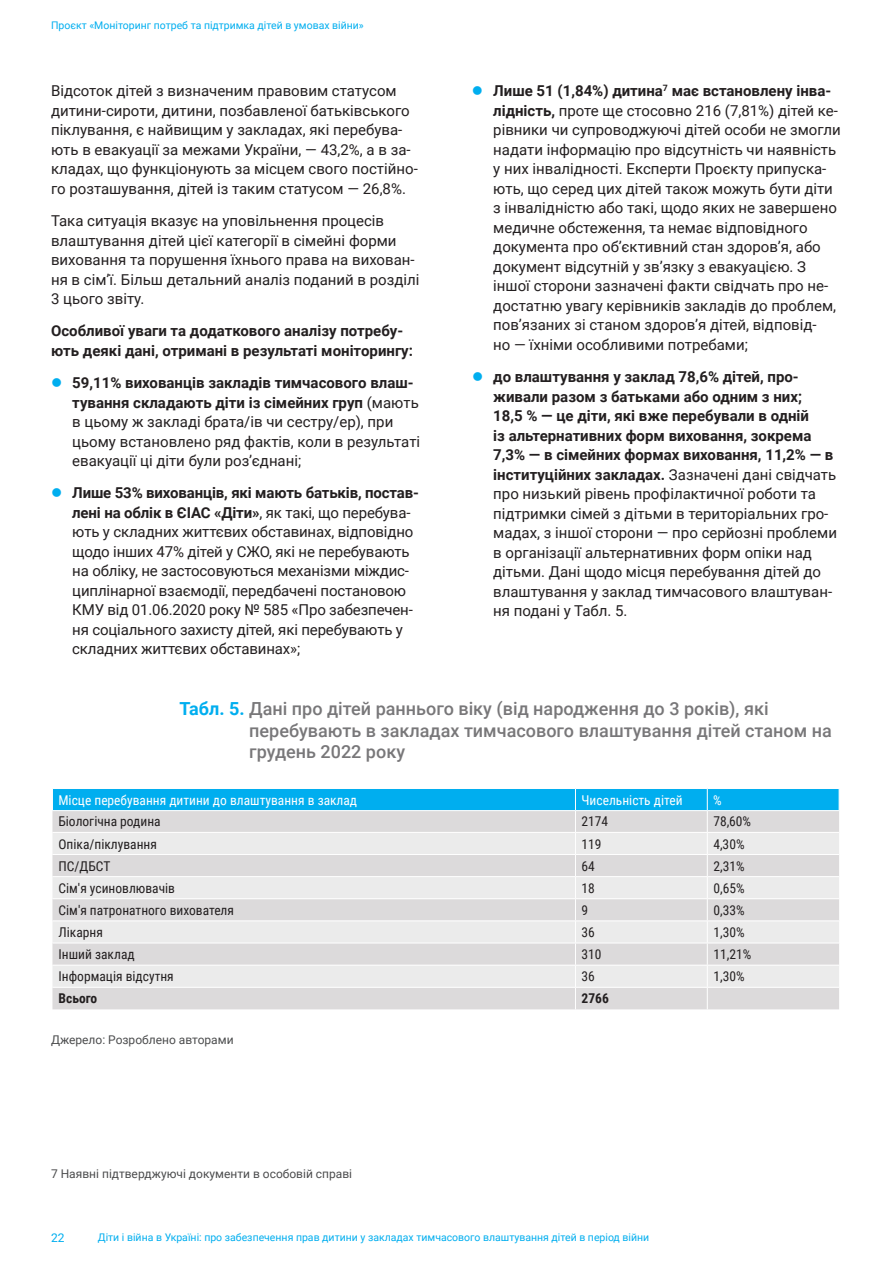
<style>
.page{position:relative;width:893px;height:1263px;background:#fff}
.page>*{position:absolute;margin:0;border:0;box-sizing:border-box;transform-origin:0 0}
.t1{font:500 18px/21.6px "Roboto";color:#787779}
.t2{font:15px/19.5px "Roboto";color:#231f20}
.t3{font:700 15px/19.5px "Roboto";color:#231f20}
.t4{font:13.5px "Roboto Condensed";color:#231f20}
.t5{font:13.5px "Roboto Condensed";color:#fff}
.t6{font:700 13.5px "Roboto Condensed";color:#231f20}
.t7{font:12px "Roboto";color:#4b4c4d}
.t8{font:12px "Roboto";color:#00aeef}
.t9{font:10.5px "Roboto";color:#00aeef}
.s1{font-weight:700}
.s2{font-weight:700;color:#00aeef}
</style>
<div class="page">
<svg style="left:52px;top:788px;width:788px;height:221px;background:#cedee4"></svg>
<hr style="left:707px;top:810px;width:132px;height:1px;background:#fff">
<p class="t9" style="left:51px;top:18px;width:314px">Проєкт «Моніторинг потреб та підтримка дітей в умовах війни»</p>
<p class="t2" style="left:51px;top:81px;width:368px">Відсоток дітей з визначеним правовим статусом дитини-сироти, дитини, позбавленої батьківського піклування, є найвищим у закладах, які перебува&shy;ють в евакуації за межами України, — 43,2%, а в за&shy;кладах, що функціонують за місцем свого постійно&shy;го розташування, дітей із таким статусом — 26,8%.</p>
<p class="t2" style="left:51px;top:210px;width:370px">Така ситуація вказує на уповільнення процесів влаштування дітей цієї категорії в сімейні форми виховання та порушення їхнього права на вихован&shy;ня в сім’ї. Більш детальний аналіз поданий в розділі 3 цього звіту.</p>
<p class="t3" style="left:51px;top:321px;width:364px">Особливої уваги та додаткового аналізу потребу&shy;ють деякі дані, отримані в результаті моніторингу:</p>
<p class="t2" style="left:72px;top:372px;width:349px"><span class="s1">59,11% вихованців закладів тимчасового влаш&shy;тування складають діти із сімейних груп</span> (мають в цьому ж закладі брата/ів чи сестру/ер), при цьому встановлено ряд фактів, коли в результаті евакуації ці діти були роз’єднані;</p>
<p class="t2" style="left:72px;top:483px;width:348px"><span class="s1">Лише 53% вихованців, які мають батьків, постав&shy;лені на облік в ЄІАС «Діти»</span>, як такі, що перебува&shy;ють у складних життєвих обставинах, відповідно щодо інших 47% дітей у СЖО, які не перебувають на обліку, не застосовуються механізми міждис&shy;циплінарної взаємодії, передбачені постановою КМУ від 01.06.2020 року № 585 «Про забезпечен&shy;ня соціального захисту дітей, які перебувають у складних життєвих обставинах»;</p>
<p class="t2" style="left:493px;top:81px;width:349px"><span class="s1">Лише 51 (1,84%) дитина</span><sup>7</sup> <span class="s1">має встановлену інва&shy;лідність,</span> проте ще стосовно 216 (7,81%) дітей ке&shy;рівники чи супроводжуючі дітей особи не змогли надати інформацію про відсутність чи наявність у них інвалідності. Експерти Проєкту припуска&shy;ють, що серед цих дітей також можуть бути діти з інвалідністю або такі, щодо яких не завершено медичне обстеження, та немає відповідного документа про об’єктивний стан здоров’я, або документ відсутній у зв’язку з евакуацією. З іншої сторони зазначені факти свідчать про не&shy;достатню увагу керівників закладів до проблем, пов’язаних зі станом здоров’я дітей, відповід-<br>но — їхніми особливими потребами;</p>
<p class="t2" style="left:493px;top:366px;width:345px"><span class="s1">до влаштування у заклад 78,6% дітей, про&shy;живали разом з батьками або одним з них;<br>18,5 % — це діти, які вже перебували в одній<br>із альтернативних форм виховання, зокрема 7,3% — в сімейних формах виховання, 11,2% — в інституційних закладах.</span> Зазначені дані свідчать про низький рівень профілактичної роботи та підтримки сімей з дітьми в територіальних гро&shy;мадах, з іншої сторони — про серйозні проблеми в організації альтернативних форм опіки над дітьми. Дані щодо місця перебування дітей до влаштування у заклад тимчасового влаштуван&shy;ня подані у Табл. 5.</p>
<p class="t1" style="left:249px;top:697px;width:584px;text-indent:-70px"><span class="s2">Табл. 5.</span> Дані про дітей раннього віку (від народження до 3 років), які перебувають в закладах тимчасового влаштування дітей станом на грудень 2022 року</p>
<p class="t5" style="left:58px;top:790px;width:300px">Місце перебування дитини до влаштування в заклад</p>
<p class="t5" style="left:581px;top:790px;width:103px">Чисельність дітей</p>
<p class="t5" style="left:713px;top:790px;width:10px">%</p>
<p class="t4" style="left:58px;top:812px;width:104px">Біологічна родина</p>
<p class="t4" style="left:581px;top:812px;width:28px">2174</p>
<p class="t4" style="left:713px;top:812px;width:39px">78,60%</p>
<p class="t4" style="left:58px;top:834px;width:100px">Опіка/піклування</p>
<p class="t4" style="left:581px;top:834px;width:22px">119</p>
<p class="t4" style="left:713px;top:834px;width:33px">4,30%</p>
<p class="t4" style="left:59px;top:856px;width:53px">ПС/ДБСТ</p>
<p class="t4" style="left:581px;top:856px;width:15px">64</p>
<p class="t4" style="left:713px;top:856px;width:33px">2,31%</p>
<p class="t4" style="left:59px;top:878px;width:118px">Сім'я усиновлювачів</p>
<p class="t4" style="left:581px;top:878px;width:15px">18</p>
<p class="t4" style="left:713px;top:878px;width:33px">0,65%</p>
<p class="t4" style="left:59px;top:901px;width:177px">Сім'я патронатного вихователя</p>
<p class="t4" style="left:582px;top:901px;width:8px">9</p>
<p class="t4" style="left:713px;top:901px;width:33px">0,33%</p>
<p class="t4" style="left:59px;top:923px;width:46px">Лікарня</p>
<p class="t4" style="left:582px;top:923px;width:15px">36</p>
<p class="t4" style="left:713px;top:923px;width:33px">1,30%</p>
<p class="t4" style="left:59px;top:945px;width:78px">Інший заклад</p>
<p class="t4" style="left:582px;top:945px;width:22px">310</p>
<p class="t4" style="left:713px;top:945px;width:39px">11,21%</p>
<p class="t4" style="left:59px;top:967px;width:117px">Інформація відсутня</p>
<p class="t4" style="left:582px;top:967px;width:15px">36</p>
<p class="t4" style="left:713px;top:967px;width:33px">1,30%</p>
<p class="t6" style="left:59px;top:989px;width:40px">Всього</p>
<p class="t6" style="left:582px;top:989px;width:29px">2766</p>
<p class="t7" style="left:51px;top:1031px;width:184px">Джерело: Розроблено авторами</p>
<p class="t7" style="left:51px;top:1165px;width:303px">7 Наявні підтверджуючі документи в особовій справі</p>
<p class="t8" style="left:51px;top:1229px;width:15px">22</p>
<p class="t9" style="left:98px;top:1230px;width:553px">Діти і війна в Україні: про забезпечення прав дитини у закладах тимчасового влаштування дітей в період війни</p>
</div>
